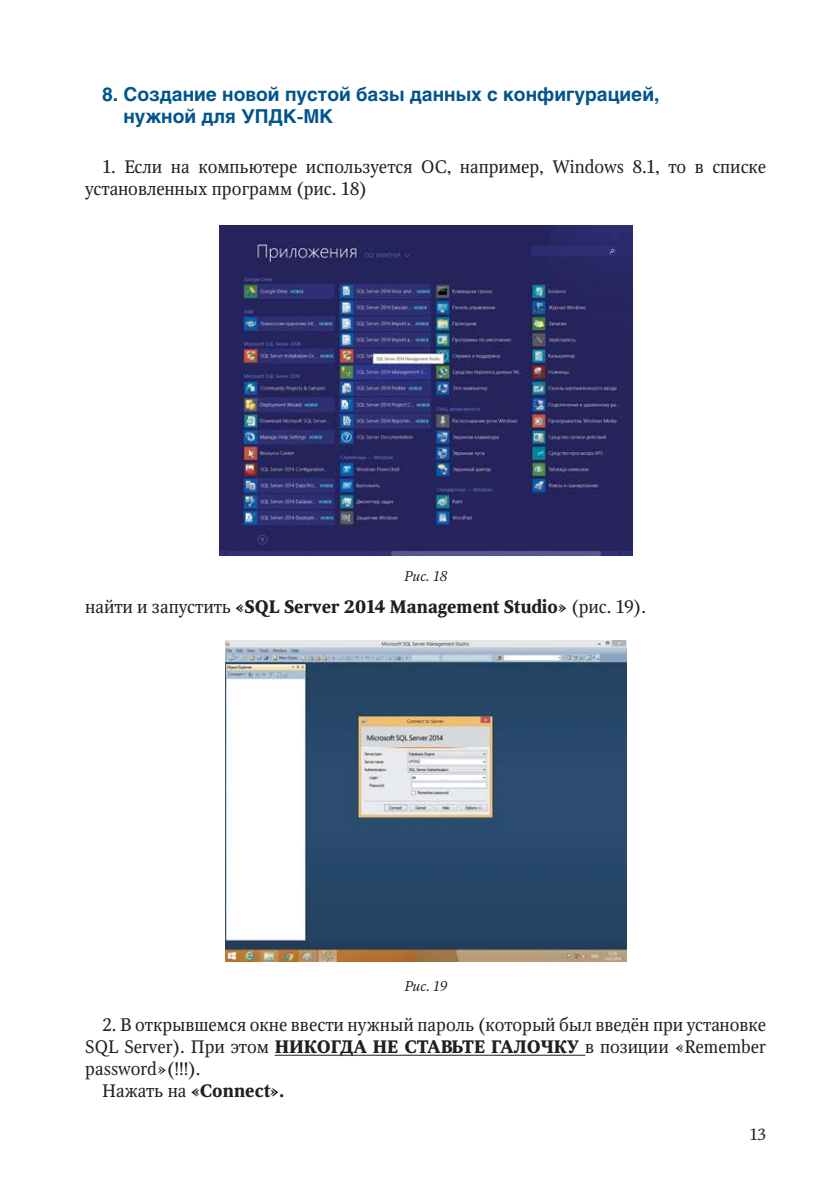
<style>
.page{position:relative;width:840px;height:1191px;background:#fff}
.page>*{position:absolute;margin:0;border:0;box-sizing:border-box;transform-origin:0 0}
.t1{font:700 19px/22px "Helios C";color:#00548e}
.t2{font:18px/22px "Octava C";color:#231f20}
.t3{font:700 18px "Octava C";color:#231f20}
.t4{font:16px "Octava C";color:#231f20}
.t5{font:italic 14px "Octava C";letter-spacing:-.01em;color:#231f20}
.s1{font-weight:400}
.s2{font-weight:700}
</style>
<div class="page">
<hr style="left:274px;top:1054px;width:311px;height:1px;background:#231f20">
<img style="left:219px;top:225px;width:412px;height:330px">
<img style="left:225px;top:640px;width:401px;height:321px">
<p class="t1" style="left:123px;top:85px;width:537px;text-indent:-21px">8. Создание новой пустой базы данных с конфигурацией, нужной для УПДК-МК</p>
<p class="t2" style="left:85px;top:158px;width:682px;text-indent:17px">1. Если на компьютере используется ОС, например, Windows 8.1, то в списке установленных программ (рис. 18)</p>
<p class="t5" style="left:404px;top:569px;width:44px">Рис. 18</p>
<p class="t3" style="left:85px;top:600px;width:562px"><span class="s1">найти и запустить</span> «SQL Server 2014 Management Studio» <span class="s1">(рис. 19).</span></p>
<p class="t5" style="left:404px;top:979px;width:44px">Рис. 19</p>
<p class="t2" style="left:102px;top:1016px;width:665px">2. В открывшемся окне ввести нужный пароль (который был введён при установке</p>
<p class="t2" style="left:85px;top:1038px;width:682px">SQL Server). При этом <span class="s2">НИКОГДА НЕ СТАВЬТЕ ГАЛОЧКУ</span> в позиции «Remember</p>
<p class="t2" style="left:85px;top:1060px;width:117px">password»(!!!).</p>
<p class="t3" style="left:102px;top:1084px;width:183px"><span class="s1">Нажать на</span> «Connect».</p>
<p class="t4" style="left:749px;top:1128px;width:18px">13</p>
</div>
